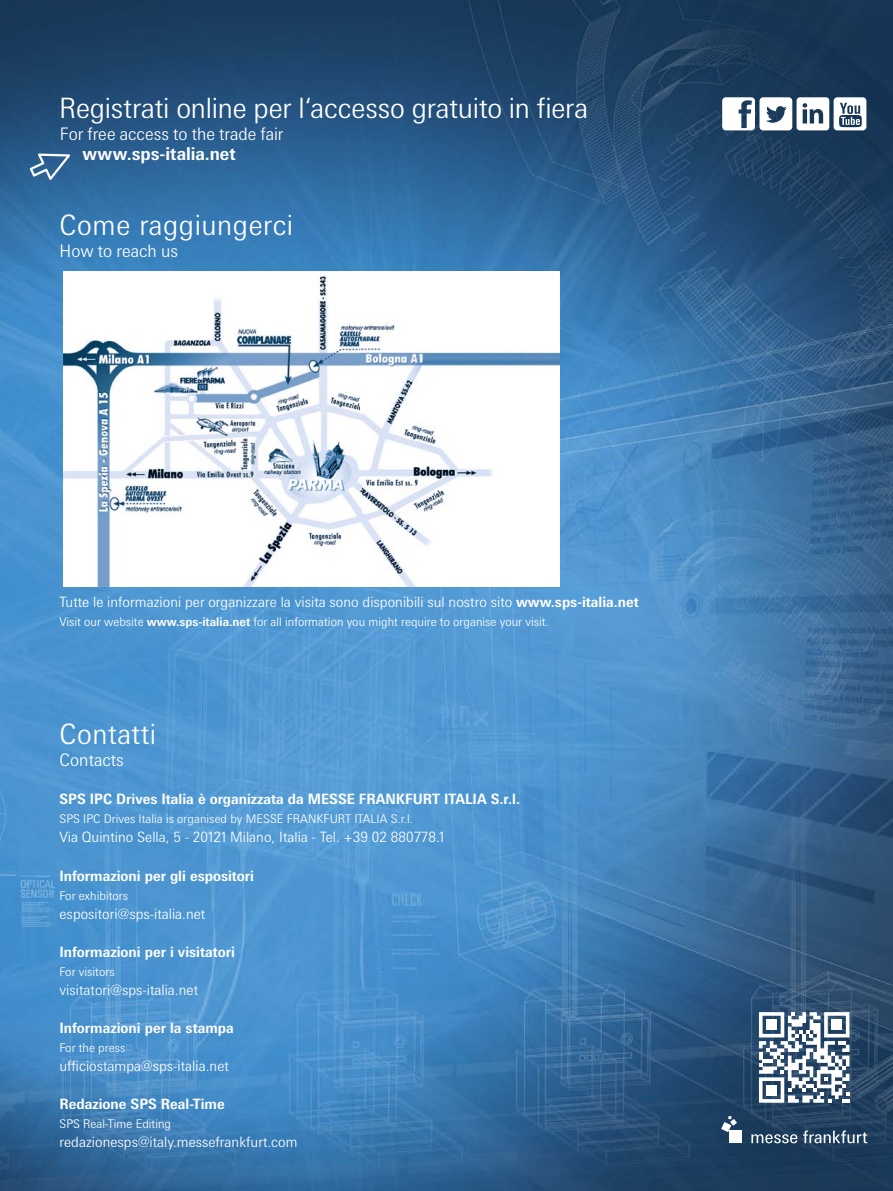
<style>
.page{position:relative;width:893px;height:1191px;background:#fff}
.page>*{position:absolute;margin:0;border:0;box-sizing:border-box;transform-origin:0 0}
.t1{font:300 28.05px "Messe Univers";color:#fff}
.t2{font:700 17.7px "Messe Univers";color:#fff}
.t3{font:300 17.25px "Messe Univers";color:#fff}
.t4{font:300 14.25px "Messe Univers";color:#fff}
.t5{font:700 14.25px "Messe Univers";color:#fff}
.t6{font:300 12px "Messe Univers";color:#fff}
.s1{font-weight:700}
</style>
<div class="page">
<img style="left:0;top:0;width:893px;height:1191px">
<div style="left:729px;top:1130px;width:13px;height:13px;background:#fff"></div>
<svg style="left:721px;top:1115px;width:16px;height:17px"></svg>
<svg style="left:751px;top:1134px;width:46px;height:9px"></svg>
<svg style="left:803px;top:1130px;width:64px;height:13px"></svg>
<svg style="left:759px;top:1012px;width:90px;height:90px"></svg>
<svg style="left:30px;top:153px;width:40px;height:27px"></svg>
<svg style="left:722px;top:97px;width:144px;height:33px"></svg>
<img style="left:64px;top:271px;width:495px;height:315px">
<h1 class="t1" style="left:59px;top:90px;width:531px">Registrati online per l‘accesso gratuito in fiera</h1>
<p class="t3" style="left:60px;top:123px;width:225px">For free access to the trade fair</p>
<p class="t2" style="left:82px;top:143px;width:155px">www.sps-italia.net</p>
<h1 class="t1" style="left:60px;top:207px;width:235px">Come raggiungerci</h1>
<p class="t3" style="left:60px;top:240px;width:120px">How to reach us</p>
<p class="t4" style="left:60px;top:593px;width:581px">Tutte le informazioni per organizzare la visita sono disponibili sul nostro sito <span class="s1">www.sps-italia.net</span></p>
<p class="t6" style="left:60px;top:614px;width:491px">Visit our website <span class="s1">www.sps-italia.net</span> for all information you might require to organise your visit.</p>
<h1 class="t1" style="left:60px;top:716px;width:98px">Contatti</h1>
<p class="t3" style="left:60px;top:749px;width:66px">Contacts</p>
<p class="t5" style="left:60px;top:790px;width:462px">SPS IPC Drives Italia è organizzata da MESSE FRANKFURT ITALIA S.r.l.</p>
<p class="t6" style="left:60px;top:811px;width:355px">SPS IPC Drives Italia is organised by MESSE FRANKFURT ITALIA S.r.l.</p>
<p class="t4" style="left:60px;top:828px;width:386px">Via Quintino Sella, 5 - 20121 Milano, Italia - Tel. +39 02 880778.1</p>
<p class="t5" style="left:60px;top:866px;width:196px">Informazioni per gli espositori</p>
<p class="t6" style="left:60px;top:888px;width:70px">For exhibitors</p>
<p class="t4" style="left:60px;top:904px;width:147px">espositori@sps-italia.net</p>
<p class="t5" style="left:60px;top:943px;width:177px">Informazioni per i visitatori</p>
<p class="t6" style="left:60px;top:964px;width:57px">For visitors</p>
<p class="t4" style="left:60px;top:981px;width:140px">visitatori@sps-italia.net</p>
<p class="t5" style="left:60px;top:1019px;width:176px">Informazioni per la stampa</p>
<p class="t6" style="left:60px;top:1040px;width:67px">For the press</p>
<p class="t4" style="left:60px;top:1057px;width:171px">ufficiostampa@sps-italia.net</p>
<p class="t5" style="left:60px;top:1095px;width:167px">Redazione SPS Real-Time</p>
<p class="t6" style="left:60px;top:1116px;width:113px">SPS Real-Time Editing</p>
<p class="t4" style="left:60px;top:1133px;width:240px">redazionesps@italy.messefrankfurt.com</p>
</div>
